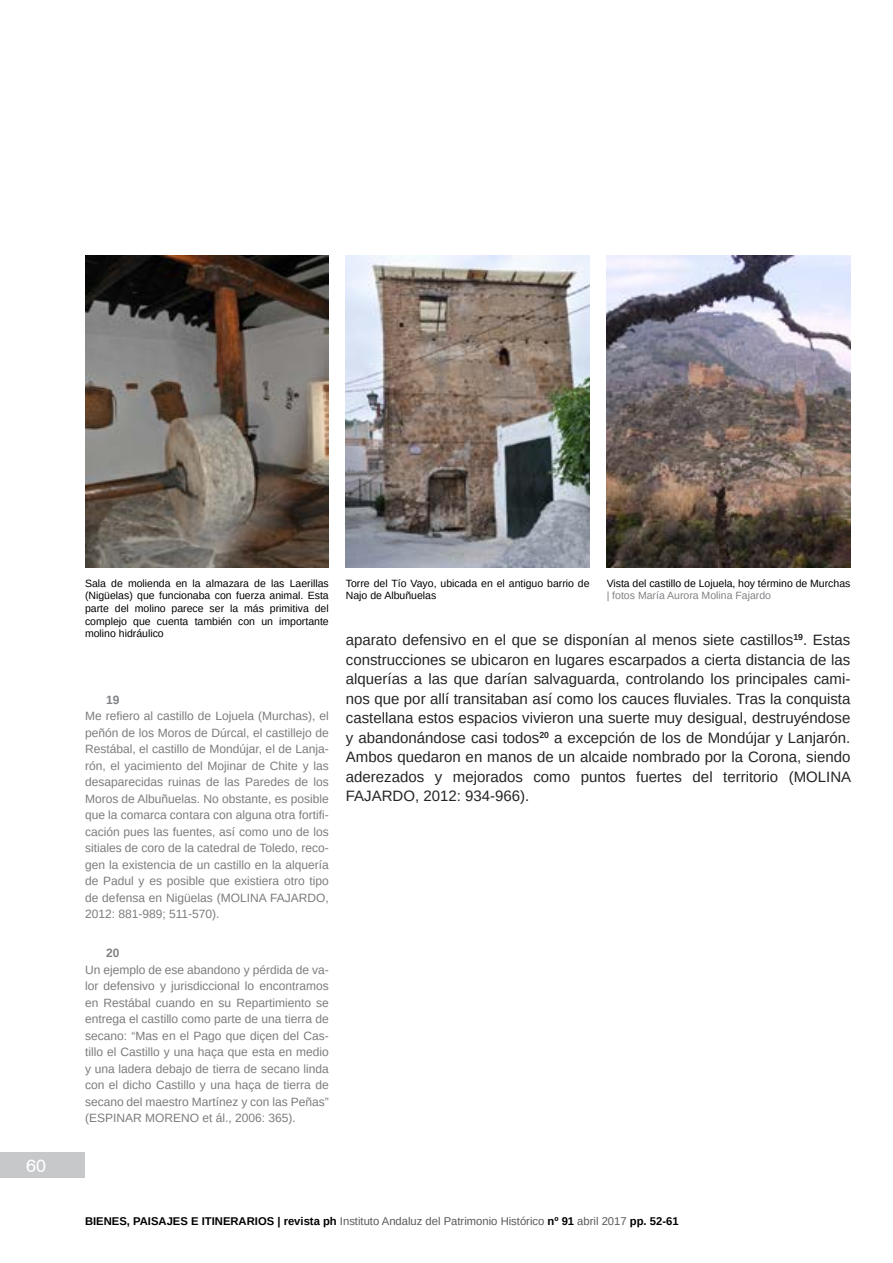
<style>
.page{position:relative;width:893px;height:1263px;background:#fff}
.page>*{position:absolute;margin:0;border:0;box-sizing:border-box;transform-origin:0 0}
.t1{font:18px "Swiss 721 BT";color:#fff}
.t2{font:15px/19.5px "Arimo";color:#252525;text-align:justify}
.t3{font:12px/16.5px "Arimo";color:#7c7c7c;text-align:justify}
.t4{font:700 12px "Arimo";color:#808285}
.t5{font:700 11.25px "Arimo";color:#000}
.t6{font:10.5px/12.6px "Arimo";color:#000}
.t7{font:10.5px "Arimo";color:#808285}
.s1{font-weight:400;color:#58595b}
</style>
<div class="page">
<div style="left:0;top:1152px;width:85px;height:26px;background:#c7c8ca"></div>
<img style="left:346px;top:255px;width:244px;height:312px">
<img style="left:85px;top:255px;width:244px;height:312px">
<img style="left:607px;top:255px;width:243px;height:312px">
<h1 class="t1" style="left:26px;top:1154px;width:21px">60</h1>
<p class="t6" style="left:85px;top:577px;width:245px;text-align:justify">Sala de molienda en la almazara de las Laerillas (Nigüelas) que funcionaba con fuerza animal. Esta parte del molino parece ser la más primitiva del complejo que cuenta también con un importante molino hidráulico</p>
<p class="t6" style="left:607px;top:577px;width:245px">Vista del castillo de Lojuela, hoy término de Murchas</p>
<p class="t6" style="left:346px;top:577px;width:245px">Torre del Tío Vayo, ubicada en el antiguo barrio de<br>Najo de Albuñuelas</p>
<p class="t7" style="left:607px;top:589px;width:166px">| fotos María Aurora Molina Fajardo</p>
<p class="t2" style="left:346px;top:630px;width:507px">aparato defensivo en el que se disponían al menos siete castillos<sup>19</sup>. Estas construcciones se ubicaron en lugares escarpados a cierta distancia de las alquerías a las que darían salvaguarda, controlando los principales cami&shy;nos que por allí transitaban así como los cauces fluviales. Tras la conquista castellana estos espacios vivieron una suerte muy desigual, destruyéndose y abandonándose casi todos<sup>20</sup> a excepción de los de Mondújar y Lanjarón.<br>Ambos quedaron en manos de un alcaide nombrado por la Corona, siendo aderezados y mejorados como puntos fuertes del territorio (MOLINA FAJARDO, 2012: 934-966).</p>
<p class="t4" style="left:106px;top:691px;width:15px">19</p>
<p class="t3" style="left:85px;top:708px;width:245px">Me refiero al castillo de Lojuela (Murchas), el peñón de los Moros de Dúrcal, el castillejo de Restábal, el castillo de Mondújar, el de Lanja&shy;rón, el yacimiento del Mojinar de Chite y las desaparecidas ruinas de las Paredes de los Moros de Albuñuelas. No obstante, es posible que la comarca contara con alguna otra fortifi&shy;cación pues las fuentes, así como uno de los sitiales de coro de la catedral de Toledo, reco&shy;gen la existencia de un castillo en la alquería de Padul y es posible que existiera otro tipo de defensa en Nigüelas (MOLINA FAJARDO, 2012: 881-989; 511-570).</p>
<p class="t4" style="left:106px;top:945px;width:15px">20</p>
<p class="t3" style="left:85px;top:961px;width:245px">Un ejemplo de ese abandono y pérdida de va&shy;lor defensivo y jurisdiccional lo encontramos en Restábal cuando en su Repartimiento se entrega el castillo como parte de una tierra de secano: “Mas en el Pago que diçen del Cas&shy;tillo el Castillo y una haça que esta en medio y una ladera debajo de tierra de secano linda con el dicho Castillo y una haça de tierra de secano del maestro Martínez y con las Peñas” (ESPINAR MORENO et ál., 2006: 365).</p>
<p class="t5" style="left:85px;top:1213px;width:595px">BIENES, PAISAJES E ITINERARIOS | revista ph <span class="s1">Instituto Andaluz del Patrimonio Histórico</span> nº 91 <span class="s1">abril 2017</span> pp. 52-61</p>
</div>
